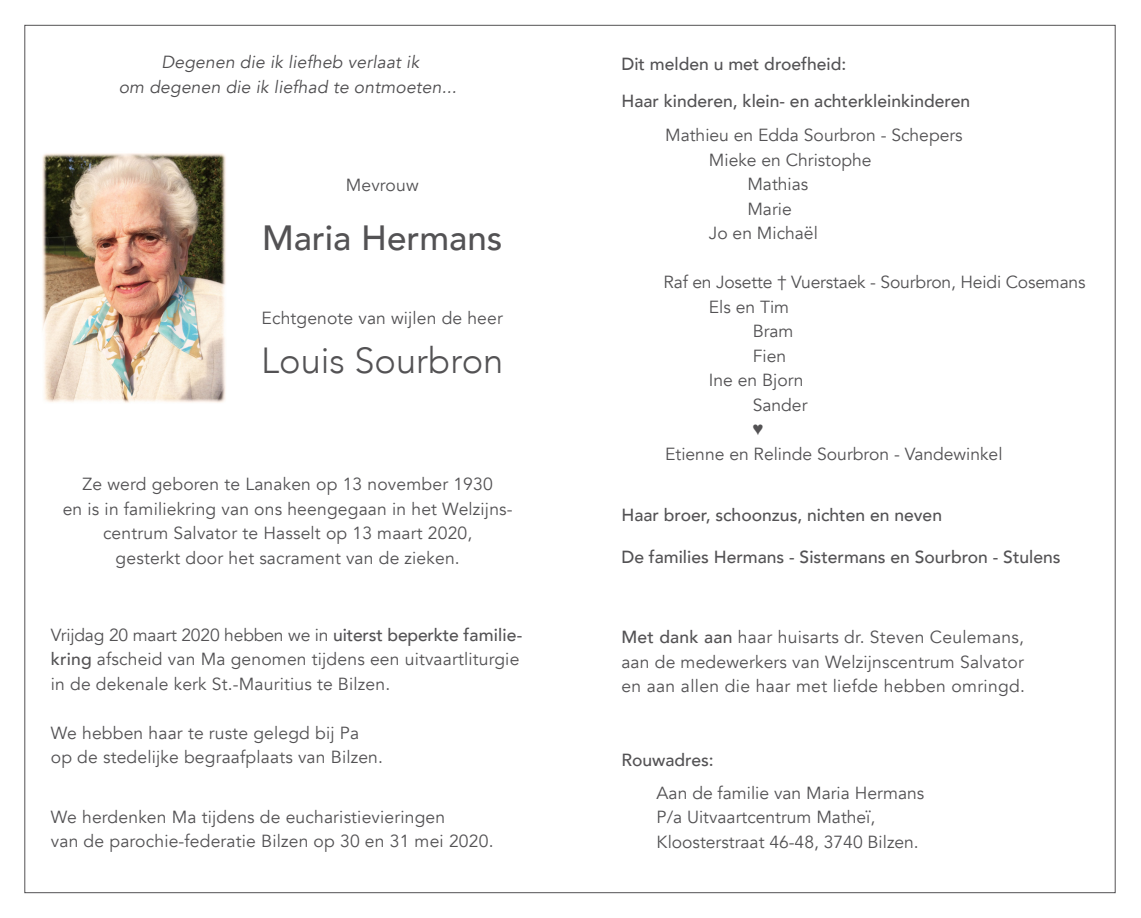
<style>
.page{position:relative;width:1141px;height:918px;background:#fff}
.page>*{position:absolute;margin:0;border:0;box-sizing:border-box;transform-origin:0 0}
.t1{font:300 36.23px "Avenir";color:#535254}
.t2{font:500 35px "Avenir";color:#535254}
.t3{font:17.5px/24.5px "Avenir";letter-spacing:.01em;color:#535254;text-align:center}
.t4{font:500 17.5px "Avenir";color:#535254}
.t5{font:italic 17.5px "Avenir";letter-spacing:.01em;color:#4e4d4f}
.t6{font:17.5px "Avenir";letter-spacing:-.01em;color:#535254}
.t7{font:17.5px "Arial";color:#535254}
.s1{font-weight:500}
</style>
<div class="page">
<img style="left:42px;top:153px;width:184px;height:250px">
<p class="t5" style="left:161px;top:52px;width:259px">Degenen die ik liefheb verlaat ik</p>
<p class="t5" style="left:119px;top:76px;width:339px">om degenen die ik liefhad te ontmoeten...</p>
<p class="t3" style="left:346px;top:173px;width:75px">Mevrouw</p>
<p class="t2" style="left:262px;top:208px;width:242px">Maria Hermans</p>
<p class="t3" style="left:262px;top:306px;width:243px">Echtgenote van wijlen de heer</p>
<p class="t1" style="left:261px;top:339px;width:244px">Louis Sourbron</p>
<p class="t3" style="left:83px;top:472px;width:412px">Ze werd geboren te Lanaken op 13 november 1930</p>
<p class="t3" style="left:63px;top:497px;width:451px">en is in familiekring van ons heengegaan in het Welzijns&shy;centrum Salvator te Hasselt op 13 maart 2020,</p>
<p class="t3" style="left:116px;top:546px;width:346px">gesterkt door het sacrament van de zieken.</p>
<p class="t3" style="left:51px;top:623px;width:473px;text-align:left">Vrijdag 20 maart 2020 hebben we in <span class="s1">uiterst beperkte familie&shy;kring</span> afscheid van Ma genomen tijdens een uitvaartliturgie in de dekenale kerk St.-Mauritius te Bilzen.</p>
<p class="t3" style="left:51px;top:721px;width:310px">We hebben haar te ruste gelegd bij Pa</p>
<p class="t3" style="left:51px;top:745px;width:334px">op de stedelijke begraafplaats van Bilzen.</p>
<p class="t3" style="left:51px;top:805px;width:396px">We herdenken Ma tijdens de eucharistievieringen</p>
<p class="t3" style="left:51px;top:829px;width:444px">van de parochie-federatie Bilzen op 30 en 31 mei 2020.</p>
<p class="t4" style="left:621px;top:48px;width:226px">Dit melden u met droefheid:</p>
<p class="t4" style="left:621px;top:86px;width:350px">Haar kinderen, klein- en achterkleinkinderen</p>
<p class="t3" style="left:665px;top:123px;width:299px">Mathieu en Edda Sourbron - Schepers</p>
<p class="t3" style="left:709px;top:148px;width:164px">Mieke en Christophe</p>
<p class="t3" style="left:747px;top:172px;width:62px">Mathias</p>
<p class="t3" style="left:747px;top:197px;width:46px">Marie</p>
<p class="t3" style="left:709px;top:221px;width:110px">Jo en Michaël</p>
<p class="t6" style="left:664px;top:272px;width:423px">Raf en Josette † Vuerstaek - Sourbron, Heidi Cosemans</p>
<p class="t3" style="left:709px;top:295px;width:82px">Els en Tim</p>
<p class="t3" style="left:753px;top:319px;width:42px">Bram</p>
<p class="t3" style="left:753px;top:344px;width:35px">Fien</p>
<p class="t3" style="left:709px;top:368px;width:96px">Ine en Bjorn</p>
<p class="t3" style="left:753px;top:393px;width:56px">Sander</p>
<p class="t7" style="left:753px;top:418px;width:12px">♥</p>
<p class="t3" style="left:665px;top:442px;width:339px">Etienne en Relinde Sourbron - Vandewinkel</p>
<p class="t4" style="left:621px;top:499px;width:322px">Haar broer, schoonzus, nichten en neven</p>
<p class="t4" style="left:621px;top:541px;width:441px">De families Hermans - Sistermans en Sourbron - Stulens</p>
<p class="t3" style="left:621px;top:625px;width:404px"><span class="s1">Met dank aan</span> haar huisarts dr. Steven Ceulemans,</p>
<p class="t3" style="left:621px;top:649px;width:404px">aan de medewerkers van Welzijnscentrum Salvator</p>
<p class="t3" style="left:621px;top:674px;width:405px">en aan allen die haar met liefde hebben omringd.</p>
<p class="t4" style="left:621px;top:744px;width:94px">Rouwadres:</p>
<p class="t3" style="left:657px;top:781px;width:269px">Aan de familie van Maria Hermans</p>
<p class="t3" style="left:657px;top:805px;width:220px">P/a Uitvaartcentrum Matheï,</p>
<p class="t3" style="left:657px;top:830px;width:264px">Kloosterstraat 46-48, 3740 Bilzen.</p>
</div>
